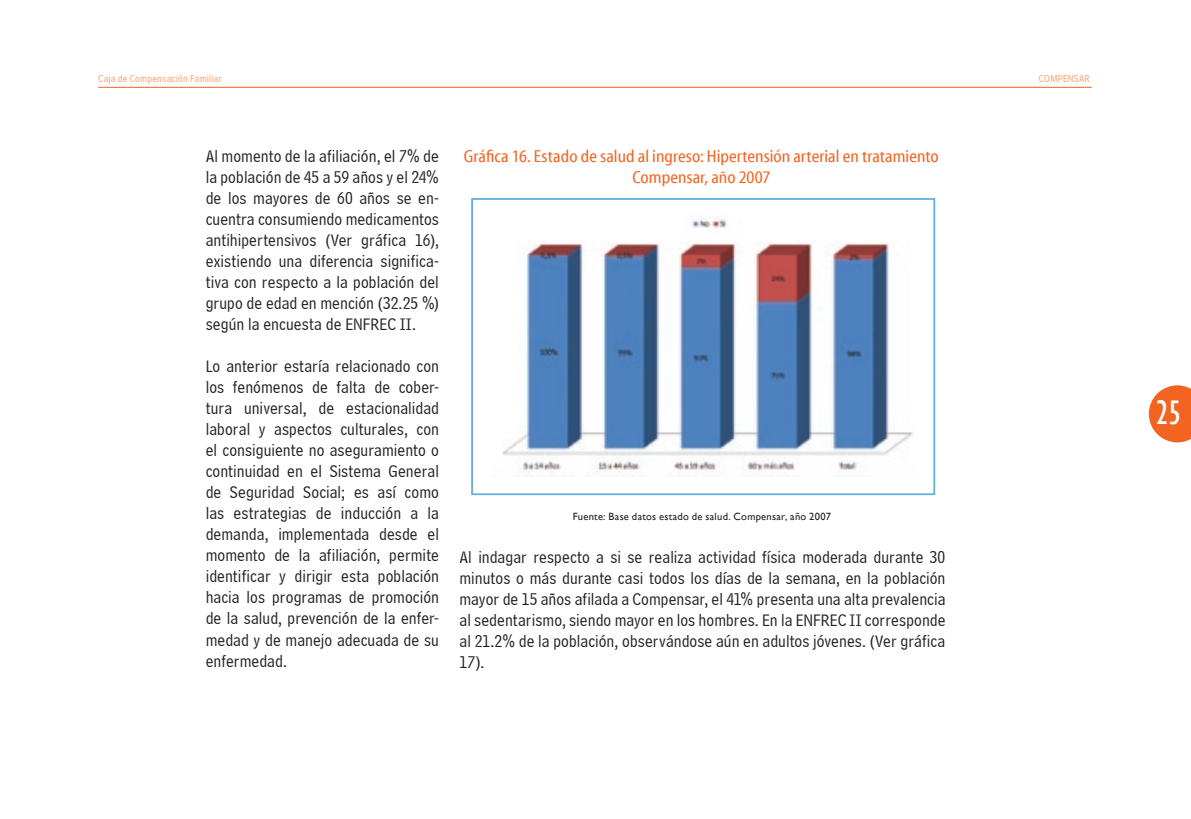
<style>
.page{position:relative;width:1191px;height:819px;background:#fff}
.page>*{position:absolute;margin:0;border:0;box-sizing:border-box;transform-origin:0 0}
.t1{font:condensed 35px "Gill Sans";color:#fff}
.t2{font:17.5px/21px "Bell Centennial BT Address";letter-spacing:.005em;color:#231f20;text-align:justify}
.t3{font:17.5px "Myriad Cn Web";letter-spacing:.005em;color:#f36421}
.t4{font:10.5px "Gill Sans";letter-spacing:.025em;color:#231f20}
.t5{font:10.5px "Bell Centennial BT Address";letter-spacing:.02em;color:#f89f6d}
.s1{font-family:"Arial Narrow Special G1"}
</style>
<div class="page">
<hr style="left:98px;top:87px;width:993px;height:1px;background:#f36421">
<svg style="left:1148px;top:385px;width:43px;height:57px"></svg>
<div style="left:471px;top:198px;width:464px;height:297px;background:#fff;border:2px solid #60aee0"></div>
<img style="left:502px;top:217px;width:411px;height:259px">
<p class="t5" style="left:98px;top:73px;width:126px">Caja de Compensación Familiar</p>
<p class="t5" style="left:1038px;top:73px;width:52px">COMPENSAR</p>
<p class="t2" style="left:206px;top:146px;width:235px">Al momento de la afiliación, el 7<span class="s1">%</span> de la población de 45 a 59 años y el 24<span class="s1">% </span>de los mayores de 60 años se en&shy;cuentra consumiendo medicamentos antihipertensivos (Ver gráfica 16), existiendo una diferencia significa&shy;tiva con respecto a la población del grupo de edad en mención (32.25 <span class="s1">%</span>) según la encuesta de ENFREC II.</p>
<p class="t2" style="left:206px;top:356px;width:235px">Lo anterior estaría relacionado con los fenómenos de falta de cober&shy;tura universal, de estacionalidad laboral y aspectos culturales, con el consiguiente no aseguramiento o continuidad en el Sistema General de Seguridad Social; es así como las estrategias de inducción a la demanda, implementada desde el momento de la afiliación, permite identificar y dirigir esta población hacia los programas de promoción de la salud, prevención de la enfer&shy;medad y de manejo adecuada de su enfermedad.</p>
<p class="t3" style="left:464px;top:146px;width:476px">Gráfica 16. Estado de salud al ingreso: Hipertensión arterial en tratamiento</p>
<p class="t3" style="left:632px;top:167px;width:139px">Compensar, año 2007</p>
<p class="t4" style="left:572px;top:510px;width:260px">Fuente: Base datos estado de salud. Compensar, año 2007</p>
<p class="t2" style="left:459px;top:546px;width:487px">Al indagar respecto a si se realiza actividad física moderada durante 30 minutos o más durante casi todos los días de la semana, en la población mayor de 15 años afilada a Compensar, el 41<span class="s1">%</span> presenta una alta prevalencia al sedentarismo, siendo mayor en los hombres. En la ENFREC II corresponde al 21.2<span class="s1">%</span> de la población, observándose aún en adultos jóvenes. (Ver gráfica 17).</p>
<h1 class="t1" style="left:1155px;top:391px;width:27px">25</h1>
</div>
